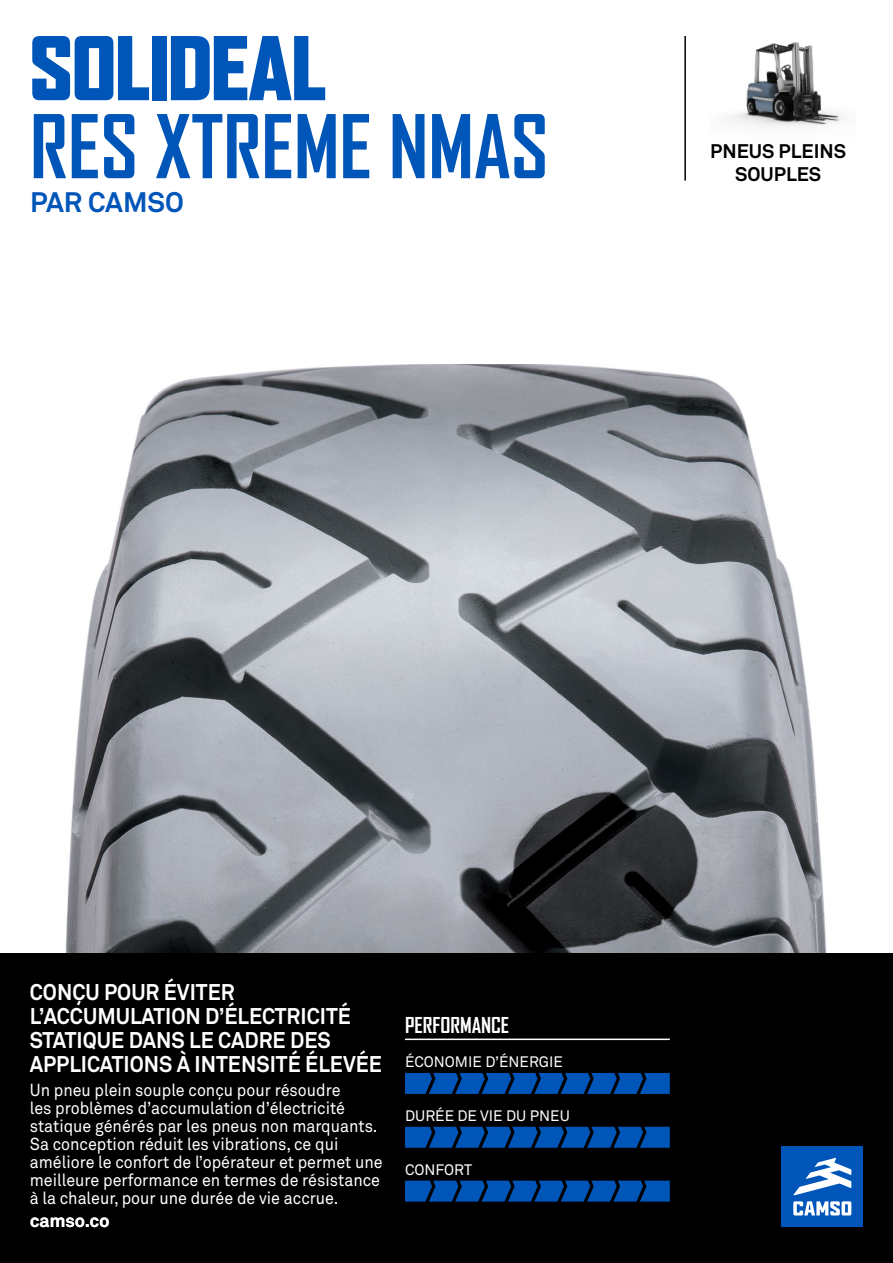
<style>
.page{position:relative;width:893px;height:1263px;background:#fff}
.page>*{position:absolute;margin:0;border:0;box-sizing:border-box;transform-origin:0 0}
.t1{font:700 84px "Agency FB";color:#0055b8}
.t2{font:900 84px "Agency FB";color:#0055b8}
.t3{font:700 27.9px "Akkurat Office";color:#0055b8}
.t4{font:700 22.5px/24px "Akkurat Office";color:#fff;scale:.93 1}
.t5{font:700 21px "Agency FB";color:#fff}
.t6{font:700 19.5px/22.5px "Akkurat Office";color:#000;text-align:center}
.t7{font:700 18px "Akkurat Office";color:#fff}
.t8{font:17.25px/18px "Akkurat Office";color:#fff;scale:.93 1}
.t9{font:15px "Akkurat Office";color:#fff}
</style>
<div class="page">
<div style="left:0;top:952px;width:893px;height:311px;background:#000"></div>
<hr style="left:684px;top:36px;width:2px;height:145px;background:#000">
<div style="left:782px;top:1146px;width:81px;height:81px;background:#0055b8"></div>
<svg style="left:793px;top:1201px;width:58px;height:14px"></svg>
<svg style="left:793px;top:1158px;width:58px;height:37px"></svg>
<img style="left:65px;top:364px;width:762px;height:588px">
<img style="left:729px;top:42px;width:113px;height:85px">
<hr style="left:405px;top:1038px;width:265px;height:2px;background:#fff">
<svg style="left:405px;top:1073px;width:265px;height:21px;background:#004aa2"></svg>
<svg style="left:405px;top:1127px;width:265px;height:21px;background:#004aa0"></svg>
<svg style="left:405px;top:1180px;width:265px;height:21px;background:#00489d"></svg>
<h1 class="t2" style="left:30px;top:20px;width:297px">SOLIDEAL</h1>
<h1 class="t1" style="left:30px;top:98px;width:520px">RES XTREME NMAS</h1>
<h2 class="t3" style="left:30px;top:185px;width:155px">PAR CAMSO</h2>
<p class="t6" style="left:710px;top:140px;width:137px">PNEUS PLEINS<br>SOUPLES</p>
<h3 class="t4" style="left:30px;top:980px;width:380px">CONÇU POUR ÉVITER<br>L’ACCUMULATION D’ÉLECTRICITÉ<br>STATIQUE DANS LE CADRE DES<br>APPLICATIONS À INTENSITÉ ÉLEVÉE</h3>
<p class="t8" style="left:30px;top:1082px;width:381px">Un pneu plein souple conçu pour résoudre<br>les problèmes d’accumulation d’électricité statique générés par les pneus non marquants.<br>Sa conception réduit les vibrations, ce qui améliore le confort de l’opérateur et permet une meilleure performance en termes de résistance à la chaleur, pour une durée de vie accrue.</p>
<p class="t7" style="left:30px;top:1209px;width:81px">camso.co</p>
<p class="t5" style="left:405px;top:1012px;width:106px">PERFORMANCE</p>
<p class="t9" style="left:405px;top:1053px;width:159px">ÉCONOMIE D’ÉNERGIE</p>
<p class="t9" style="left:405px;top:1107px;width:166px">DURÉE DE VIE DU PNEU</p>
<p class="t9" style="left:405px;top:1160px;width:69px">CONFORT</p>
</div>
